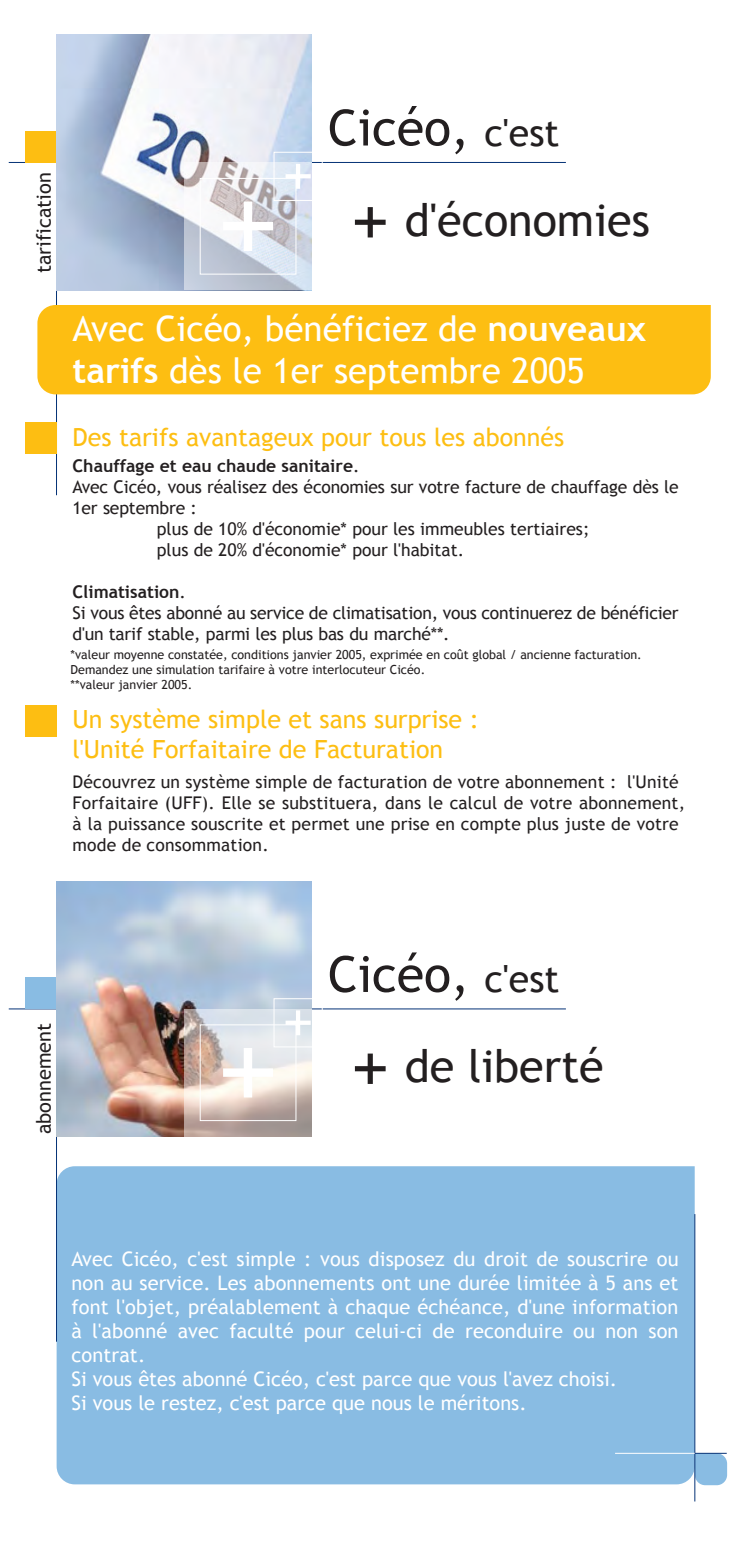
<style>
.page{position:relative;width:730px;height:1559px;background:#fff}
.page>*{position:absolute;margin:0;border:0;box-sizing:border-box;transform-origin:0 0}
.t1{font:50px "Trebuchet MS";color:#231f20}
.t2{font:45px "Trebuchet MS";color:#231f20}
.t3{font:35px/42px "Trebuchet MS";color:#fff}
.t4{font:25px/30px "Trebuchet MS";color:#fdbe12}
.t5{font:20px/24px "Trebuchet MS";letter-spacing:.005em;color:#fff}
.t6{font:20px "Trebuchet MS";color:#231f20}
.t7{font:17.5px/21px "Trebuchet MS";color:#231f20}
.t8{font:700 17.5px "Trebuchet MS";color:#231f20}
.t9{font:12.5px/15px "Trebuchet MS";color:#231f20}
.s1{font-size:37.5px}
.s2{font-size:75px}
.s3{font-weight:700}
.s4{font-weight:400}
</style>
<div class="page">
<div style="left:57px;top:1166px;width:637px;height:318px;background:#89bce3"></div>
<svg style="left:695px;top:1453px;width:32px;height:32px"></svg>
<hr style="left:56px;top:929px;width:1px;height:412px;background:#053276">
<hr style="left:694px;top:1214px;width:1px;height:287px;background:#053276">
<hr style="left:615px;top:1453px;width:79px;height:1px;background:#fff">
<hr style="left:694px;top:1453px;width:32px;height:1px;background:#053276">
<hr style="left:56px;top:83px;width:1px;height:412px;background:#053276">
<hr style="left:9px;top:162px;width:557px;height:1px;background:#053276">
<hr style="left:9px;top:1008px;width:557px;height:1px;background:#053276">
<div style="left:25px;top:705px;width:32px;height:32px;background:#fdbe12"></div>
<div style="left:25px;top:422px;width:32px;height:32px;background:#fdbe12"></div>
<div style="left:25px;top:131px;width:32px;height:31px;background:#fdbe12"></div>
<div style="left:25px;top:977px;width:32px;height:32px;background:#89bce3"></div>
<div style="left:37px;top:305px;width:673px;height:89px;background:#fdbe12"></div>
<img style="left:57px;top:35px;width:255px;height:255px">
<img style="left:57px;top:881px;width:255px;height:255px">
<svg style="left:184px;top:162px;width:128px;height:128px"></svg>
<svg style="left:223px;top:201px;width:50px;height:50px"></svg>
<div style="left:200px;top:178px;width:96px;height:96px;border:1px solid #fff"></div>
<svg style="left:285px;top:164px;width:26px;height:25px"></svg>
<div style="left:274px;top:152px;width:48px;height:49px;border:1px solid #fff"></div>
<svg style="left:184px;top:1009px;width:128px;height:127px;background:#cfc4bf"></svg>
<svg style="left:223px;top:1048px;width:50px;height:49px"></svg>
<div style="left:200px;top:1024px;width:96px;height:97px;border:1px solid #fff"></div>
<svg style="left:285px;top:1010px;width:26px;height:25px"></svg>
<div style="left:274px;top:998px;width:48px;height:49px;border:1px solid #fff"></div>
<p class="t6" style="left:32px;top:273px;width:102px;rotate:-90deg">tarification</p>
<h1 class="t1" style="left:328px;top:98px;width:233px">Cicéo, <span class="s1">c'est</span></h1>
<h2 class="t2" style="left:350px;top:193px;width:301px"><span class="s2">+</span> d'économies</h2>
<h3 class="t3" style="left:73px;top:308px;width:575px">Avec Cicéo, bénéficiez de <span class="s3">nouveaux tarifs</span> dès le 1er septembre 2005</h3>
<h3 class="t4" style="left:73px;top:422px;width:493px">Des tarifs avantageux pour tous les abonnés</h3>
<p class="t8" style="left:73px;top:455px;width:288px">Chauffage et eau chaude sanitaire<span class="s4">.</span></p>
<p class="t7" style="left:73px;top:477px;width:607px">Avec Cicéo, vous réalisez des économies sur votre facture de chauffage dès le</p>
<p class="t7" style="left:73px;top:498px;width:126px">1er septembre :</p>
<p class="t7" style="left:157px;top:519px;width:434px">plus de 10% d'économie* pour les immeubles tertiaires;</p>
<p class="t7" style="left:157px;top:540px;width:309px">plus de 20% d'économie* pour l'habitat.</p>
<p class="t7" style="left:73px;top:582px;width:607px"><span class="s3">Climatisation</span>.<br>Si vous êtes abonné au service de climatisation, vous continuerez de bénéficier d'un tarif stable, parmi les plus bas du marché**.</p>
<p class="t9" style="left:71px;top:647px;width:572px">*valeur moyenne constatée, conditions janvier 2005, exprimée en coût global / ancienne facturation.<br>Demandez une simulation tarifaire à votre interlocuteur Cicéo.<br>**valeur janvier 2005.</p>
<h3 class="t4" style="left:73px;top:705px;width:408px">Un système simple et sans surprise : l'Unité Forfaitaire de Facturation</h3>
<p class="t7" style="left:73px;top:771px;width:614px">Découvrez un système simple de facturation de votre abonnement : l'Unité Forfaitaire (UFF). Elle se substituera, dans le calcul de votre abonnement, à la puissance souscrite et permet une prise en compte plus juste de votre mode de consommation.</p>
<p class="t6" style="left:32px;top:1134px;width:113px;rotate:-90deg">abonnement</p>
<h1 class="t1" style="left:328px;top:945px;width:233px">Cicéo, <span class="s1">c'est</span></h1>
<h2 class="t2" style="left:350px;top:1039px;width:255px"><span class="s2">+</span> de liberté</h2>
<p class="t5" style="left:71px;top:1247px;width:608px">Avec Cicéo, c'est simple : vous disposez du droit de souscrire ou non au service. Les abonnements ont une durée limitée à 5 ans et font l'objet, préalablement à chaque échéance, d'une information à l'abonné avec faculté pour celui-ci de reconduire ou non son contrat.<br>Si vous êtes abonné Cicéo, c'est parce que vous l'avez choisi.<br>Si vous le restez, c'est parce que nous le méritons.</p>
</div>
